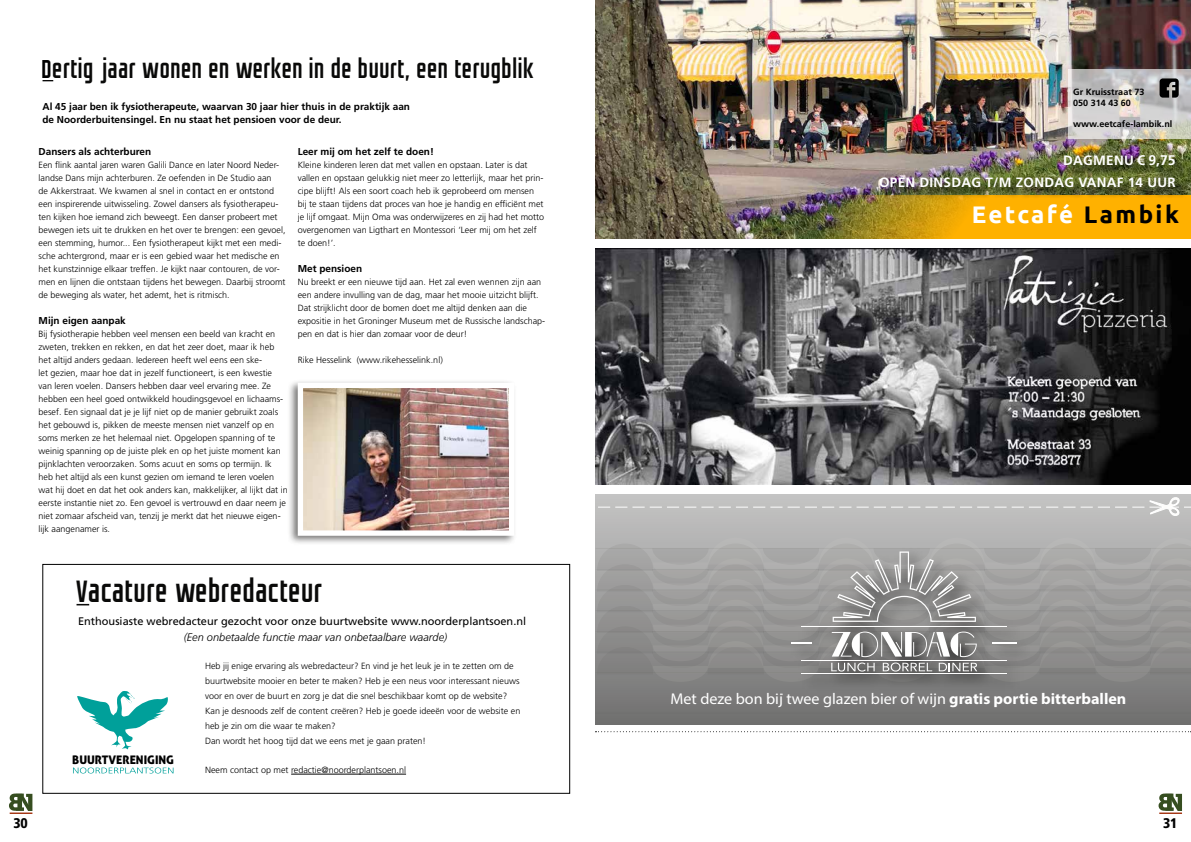
<style>
.page{position:relative;width:1191px;height:842px;background:#fff}
.page>*{position:absolute;margin:0;border:0;box-sizing:border-box;transform-origin:0 0}
.t1{font:31px "GROTESKIA";color:#0a0a09}
.t2{font:26px "GROTESKIA";color:#0a0a09}
.t3{font:700 24px "Ubuntu";letter-spacing:.1em;color:#fff}
.t4{font:15.6px "Myriad Pro";color:#fff}
.t5{font:900 condensed 14px "Frutiger LT Std";color:#000}
.t6{font:700 13.5px "Frutiger LT Std";letter-spacing:.02em;color:#fff}
.t7{font:11.8px "Aller Display";color:#000}
.t8{font:11px "Frutiger LT Std";color:#000}
.t9{font:italic 300 11px "Frutiger LT Std";color:#000}
.t10{font:700 10px/13px "Frutiger LT Std";color:#000}
.t11{font:300 9px/13px "Frutiger LT Std";color:#000}
.t12{font:700 9px/10.8px "Frutiger LT Std";color:#000}
.s1{color:#000}
.s2{font-size:14px}
.s3{font-weight:700}
</style>
<div class="page">
<svg style="left:9px;top:793px;width:23px;height:18px"></svg>
<hr style="left:10px;top:812px;width:22px;height:2px;background:#a53816">
<svg style="left:1158px;top:793px;width:24px;height:18px"></svg>
<hr style="left:1159px;top:812px;width:23px;height:2px;background:#a53816">
<svg style="left:595px;top:495px;width:596px;height:229px;background:#919190"></svg>
<svg style="left:598px;top:497px;width:593px;height:20px;background:#c3c3c2"></svg>
<hr style="left:595px;top:548px;width:596px;height:1px;background:#575451">
<hr style="left:595px;top:569px;width:596px;height:1px;background:#575451">
<hr style="left:595px;top:590px;width:596px;height:1px;background:#575451">
<hr style="left:595px;top:610px;width:596px;height:1px;background:#575451">
<hr style="left:595px;top:631px;width:596px;height:1px;background:#575451">
<hr style="left:595px;top:652px;width:596px;height:1px;background:#575451">
<hr style="left:595px;top:672px;width:596px;height:1px;background:#575451">
<hr style="left:595px;top:713px;width:596px;height:1px;background:#575451">
<img style="left:783px;top:682px;width:255px;height:14px">
<svg style="left:597px;top:538px;width:594px;height:144px;background:#9a9999"></svg>
<div style="left:43px;top:564px;width:527px;height:229px;border:1px solid #000"></div>
<img style="left:595px;top:249px;width:596px;height:236px">
<img style="left:595px;top:0;width:596px;height:195px">
<svg style="left:595px;top:731px;width:596px;height:1px"></svg>
<svg style="left:77px;top:604px;width:12px;height:1px"></svg>
<img style="left:595px;top:195px;width:596px;height:44px">
<svg style="left:73px;top:767px;width:100px;height:6px"></svg>
<svg style="left:77px;top:691px;width:91px;height:58px"></svg>
<svg style="left:1067px;top:69px;width:124px;height:70px;background:#cbc9c7"></svg>
<div style="left:881px;top:178px;width:306px;height:21px;background:#000;opacity:.75"></div>
<svg style="left:1159px;top:78px;width:19px;height:20px"></svg>
<div style="left:1065px;top:157px;width:122px;height:22px;background:#000;opacity:.75"></div>
<div style="left:287px;top:379px;width:230px;height:167px;background:#4a4948;opacity:.75"></div>
<img style="left:304px;top:389px;width:204px;height:141px">
<div style="left:298px;top:383px;width:216px;height:153px;border:5px solid #fff"></div>
<hr style="left:291px;top:774px;width:115px;height:1px;background:#000">
<h2 class="t2" style="left:43px;top:53px;width:494px"><span class="s1">D</span>ertig jaar wonen en werken in de buurt, een terugblik</h2>
<p class="t10" style="left:43px;top:100px;width:369px">Al 45 jaar ben ik fysiotherapeute, waarvan 30 jaar hier thuis in de praktijk aan de Noorderbuitensingel. En nu staat het pensioen voor de deur.</p>
<p class="t10" style="left:39px;top:145px;width:114px">Dansers als achterburen</p>
<p class="t11" style="left:39px;top:159px;width:248px">Een flink aantal jaren waren Galili Dance en later Noord Neder&shy;landse Dans mijn achterburen. Ze oefenden in De Studio aan<br>de Akkerstraat. We kwamen al snel in contact en er ontstond een inspirerende uitwisseling. Zowel dansers als fysiotherapeu&shy;ten kijken hoe iemand zich beweegt. Een danser probeert met bewegen iets uit te drukken en het over te brengen: een gevoel, een stemming, humor... Een fysiotherapeut kijkt met een medi&shy;sche achtergrond, maar er is een gebied waar het medische en het kunstzinnige elkaar treffen. Je kijkt naar contouren, de vor&shy;men en lijnen die ontstaan tijdens het bewegen. Daarbij stroomt de beweging als water, het ademt, het is ritmisch.</p>
<p class="t10" style="left:39px;top:314px;width:89px">Mijn eigen aanpak</p>
<p class="t11" style="left:39px;top:328px;width:251px">Bij fysiotherapie hebben veel mensen een beeld van kracht en zweten, trekken en rekken, en dat het zeer doet, maar ik heb het altijd anders gedaan. Iedereen heeft wel eens een ske-<br>let gezien, maar hoe dat in jezelf functioneert, is een kwestie van leren voelen. Dansers hebben daar veel ervaring mee. Ze hebben een heel goed ontwikkeld houdingsgevoel en lichaams&shy;besef. Een signaal dat je je lijf niet op de manier gebruikt zoals het gebouwd is, pikken de meeste mensen niet vanzelf op en soms merken ze het helemaal niet. Opgelopen spanning of te weinig spanning op de juiste plek en op het juiste moment kan pijnklachten veroorzaken. Soms acuut en soms op termijn. Ik heb het altijd als een kunst gezien om iemand te leren voelen wat hij doet en dat het ook anders kan, makkelijker, al lijkt dat in eerste instantie niet zo. Een gevoel is vertrouwd en daar neem je niet zomaar afscheid van, tenzij je merkt dat het nieuwe eigen&shy;lijk aangenamer is.</p>
<p class="t10" style="left:298px;top:145px;width:138px">Leer mij om het zelf te doen!</p>
<p class="t11" style="left:298px;top:159px;width:248px">Kleine kinderen leren dat met vallen en opstaan. Later is dat vallen en opstaan gelukkig niet meer zo letterlijk, maar het prin&shy;cipe blijft! Als een soort coach heb ik geprobeerd om mensen bij te staan tijdens dat proces van hoe je handig en efficiënt met je lijf omgaat. Mijn Oma was onderwijzeres en zij had het motto overgenomen van Ligthart en Montessori ‘Leer mij om het zelf te doen!’.</p>
<p class="t10" style="left:298px;top:262px;width:66px">Met pensioen</p>
<p class="t11" style="left:298px;top:276px;width:249px">Nu breekt er een nieuwe tijd aan. Het zal even wennen zijn aan een andere invulling van de dag, maar het mooie uitzicht blijft.<br>Dat strijklicht door de bomen doet me altijd denken aan die expositie in het Groninger Museum met de Russische landschap&shy;pen en dat is hier dan zomaar voor de deur!</p>
<p class="t11" style="left:298px;top:354px;width:147px">Rike Hesselink (www.rikehesselink.nl)</p>
<h1 class="t1" style="left:77px;top:572px;width:249px">Vacature webredacteur</h1>
<p class="t8" style="left:78px;top:615px;width:450px">Enthousiaste webredacteur gezocht voor onze buurtwebsite www.noorderplantsoen.nl</p>
<p class="t9" style="left:184px;top:631px;width:265px">(Een onbetaalde functie maar van onbetaalbare waarde)</p>
<h3 class="t7" style="left:72px;top:752px;width:103px">BUURTVERENIGING</h3>
<p class="t11" style="left:205px;top:659px;width:317px;line-height:15px">Heb jij enige ervaring als webredacteur? En vind je het leuk je in te zetten om de buurtwebsite mooier en beter te maken? Heb je een neus voor interessant nieuws voor en over de buurt en zorg je dat die snel beschikbaar komt op de website?<br>Kan je desnoods zelf de content creëren? Heb je goede ideeën voor de website en heb je zin om die waar te maken?<br>Dan wordt het hoog tijd dat we eens met je gaan praten!</p>
<p class="t11" style="left:205px;top:764px;width:202px">Neem contact op met redactie@noorderplantsoen.nl</p>
<p class="t12" style="left:1073px;top:86px;width:73px">Gr Kruisstraat 73<br>050 314 43 60</p>
<p class="t12" style="left:1073px;top:119px;width:101px">www.eetcafe-lambik.nl</p>
<h3 class="t6" style="left:1063px;top:153px;width:114px">DAGMENU <span class="s2">€ 9,75</span></h3>
<h3 class="t6" style="left:879px;top:174px;width:298px">OPEN DINSDAG T/M ZONDAG VANAF 14 UUR</h3>
<h3 class="t3" style="left:971px;top:200px;width:209px">Eetcafé <span class="s1">Lambik</span></h3>
<h3 class="t4" style="left:670px;top:690px;width:457px">Met deze bon bij twee glazen bier of wijn <span class="s3">gratis portie bitterballen</span></h3>
<h3 class="t5" style="left:14px;top:815px;width:16px">30</h3>
<h3 class="t5" style="left:1163px;top:815px;width:16px">31</h3>
</div>
